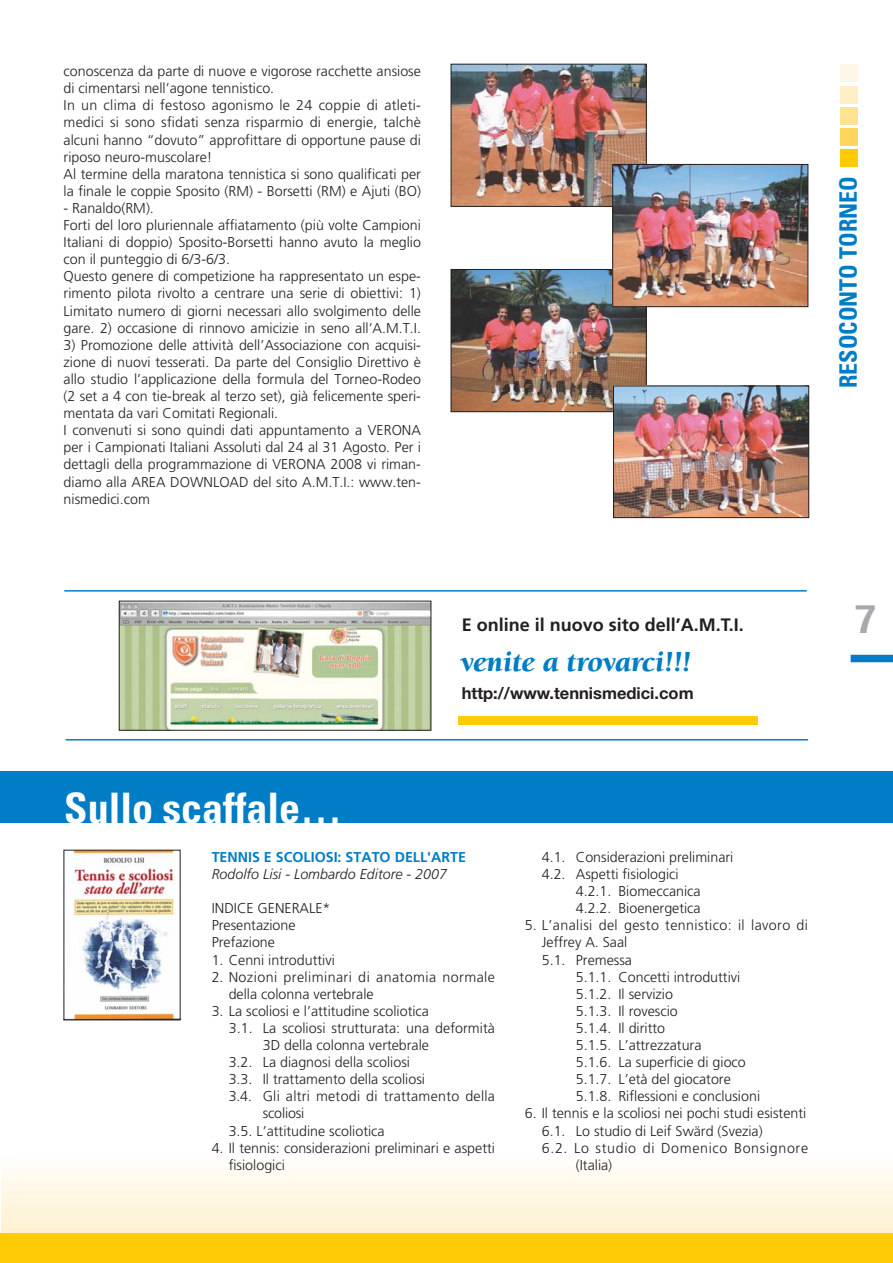
<style>
.page{position:relative;width:893px;height:1263px;background:#fff}
.page>*{position:absolute;margin:0;border:0;box-sizing:border-box;transform-origin:0 0}
.t1{font:700 condensed 42px "Univers";color:#fff}
.t2{font:700 condensed 37.5px "Helvetica";color:#a7a9ac;scale:1.2 1}
.t3{font:italic 900 30px "Berkeley";color:#007dc5}
.t4{font:700 condensed 24px "Univers";color:#007dc5}
.t5{font:700 18px "Frutiger";color:#231f20}
.t6{font:700 16.5px "Helvetica Neue";color:#231f20}
.t7{font:300 14.25px/17.1px "Frutiger";color:#231f20}
.t8{font:300 14.25px/17.1px "Frutiger";letter-spacing:.03em;color:#231f20}
.t9{font:300 14.25px "Frutiger";letter-spacing:.025em;color:#231f20}
.t10{font:300 14.25px "Frutiger";letter-spacing:.02em;color:#231f20}
.t11{font:italic 300 14.25px "Frutiger";color:#231f20}
.t12{font:300 14.25px "Frutiger";letter-spacing:.045em;color:#231f20}
.t13{font:700 14.25px "Frutiger";color:#007dc5}
</style>
<div class="page">
<div style="left:2px;top:1229px;width:890px;height:5px;background:#fff1ce"></div>
<hr style="left:2px;top:1225px;width:890px;height:4px;background:#fff2d1">
<hr style="left:2px;top:1221px;width:890px;height:4px;background:#fff2d4">
<div style="left:2px;top:1216px;width:890px;height:5px;background:#fff3d6"></div>
<div style="left:2px;top:1212px;width:890px;height:5px;background:#fff4d8"></div>
<hr style="left:2px;top:1208px;width:890px;height:4px;background:#fff4db">
<hr style="left:2px;top:1204px;width:890px;height:4px;background:#fff5dd">
<div style="left:2px;top:1199px;width:890px;height:5px;background:#fff6e0"></div>
<hr style="left:2px;top:1195px;width:890px;height:4px;background:#fff6e2">
<hr style="left:2px;top:1191px;width:890px;height:4px;background:#fff7e5">
<div style="left:2px;top:1186px;width:890px;height:5px;background:#fff7e7"></div>
<hr style="left:2px;top:1182px;width:890px;height:4px;background:#fff8ea">
<hr style="left:2px;top:1178px;width:890px;height:4px;background:#fffaed">
<div style="left:2px;top:1173px;width:890px;height:5px;background:#fffaef"></div>
<div style="left:2px;top:1169px;width:890px;height:5px;background:#fffbf2"></div>
<hr style="left:2px;top:1165px;width:890px;height:4px;background:#fffbf4">
<hr style="left:2px;top:1161px;width:890px;height:4px;background:#fffdf8">
<div style="left:0;top:771px;width:892px;height:51px;background:#007dc5"></div>
<img style="left:73px;top:852px;width:103px;height:166px">
<div style="left:840px;top:150px;width:17px;height:17px;background:#ffcb04"></div>
<div style="left:840px;top:129px;width:17px;height:17px;background:#ffd65c"></div>
<div style="left:840px;top:107px;width:17px;height:17px;background:#ffe292"></div>
<div style="left:840px;top:86px;width:17px;height:17px;background:#ffeec6"></div>
<div style="left:840px;top:65px;width:17px;height:17px;background:#fff7e5"></div>
<div style="left:0;top:1233px;width:892px;height:30px;background:#ffcb04"></div>
<div style="left:850px;top:655px;width:42px;height:7px;background:#007dc5"></div>
<img style="left:453px;top:66px;width:191px;height:139px">
<div style="left:451px;top:64px;width:195px;height:143px;border:1px solid #231f20"></div>
<img style="left:453px;top:271px;width:191px;height:139px">
<div style="left:451px;top:269px;width:195px;height:143px;border:1px solid #231f20"></div>
<img style="left:614px;top:166px;width:192px;height:139px">
<div style="left:612px;top:164px;width:196px;height:143px;border:1px solid #231f20"></div>
<img style="left:615px;top:388px;width:192px;height:128px">
<div style="left:613px;top:386px;width:196px;height:132px;border:1px solid #231f20"></div>
<img style="left:121px;top:603px;width:308px;height:126px">
<div style="left:119px;top:601px;width:312px;height:130px;border:1px solid #231f20"></div>
<hr style="left:66px;top:739px;width:742px;height:2px;background:#007dc5">
<hr style="left:64px;top:590px;width:742px;height:2px;background:#007dc5">
<div style="left:458px;top:716px;width:300px;height:9px;background:#ffcb04"></div>
<p class="t7" style="left:64px;top:64px;width:359px">conoscenza da parte di nuove e vigorose racchette ansiose di cimentarsi nell’agone tennistico.<br>In un clima di festoso agonismo le 24 coppie di atleti&shy;medici si sono sfidati senza risparmio di energie, talchè alcuni hanno “dovuto” approfittare di opportune pause di riposo neuro-muscolare!<br>Al termine della maratona tennistica si sono qualificati per la finale le coppie Sposito (RM) - Borsetti (RM) e Ajuti (BO)</p>
<p class="t7" style="left:64px;top:201px;width:359px">- Ranaldo(RM).<br>Forti del loro pluriennale affiatamento (più volte Campioni Italiani di doppio) Sposito-Borsetti hanno avuto la meglio con il punteggio di 6/3-6/3.<br>Questo genere di competizione ha rappresentato un espe&shy;rimento pilota rivolto a centrare una serie di obiettivi: 1)<br>Limitato numero di giorni necessari allo svolgimento delle gare. 2) occasione di rinnovo amicizie in seno all’A.M.T.I.</p>
<p class="t7" style="left:64px;top:337px;width:359px">3) Promozione delle attività dell’Associazione con acquisi&shy;zione di nuovi tesserati. Da parte del Consiglio Direttivo è allo studio l’applicazione della formula del Torneo-Rodeo (2 set a 4 con tie-break al terzo set), già felicemente speri&shy;mentata da vari Comitati Regionali.<br>I convenuti si sono quindi dati appuntamento a VERONA per i Campionati Italiani Assoluti dal 24 al 31 Agosto. Per i dettagli della programmazione di VERONA 2008 vi riman&shy;diamo alla AREA DOWNLOAD del sito A.M.T.I.: www.ten&shy;nismedici.com</p>
<h3 class="t4" style="left:839px;top:388px;width:214px;rotate:-90deg">RESOCONTO TORNEO</h3>
<p class="t5" style="left:462px;top:617px;width:283px">E online il nuovo sito dell’A.M.T.I.</p>
<h3 class="t3" style="left:461px;top:650px;width:232px">venite a trovarci!!!</h3>
<h1 class="t1" style="left:64px;top:792px;width:279px">Sullo scaffale…</h1>
<p class="t6" style="left:462px;top:688px;width:233px">http://www.tennismedici.com</p>
<p class="t13" style="left:212px;top:851px;width:256px">TENNIS E SCOLIOSI: STATO DELL'ARTE</p>
<p class="t11" style="left:212px;top:868px;width:237px">Rodolfo Lisi - Lombardo Editore - 2007</p>
<p class="t7" style="left:212px;top:901px;width:120px">INDICE GENERALE*<br>Presentazione<br>Prefazione</p>
<p class="t7" style="left:212px;top:952px;width:125px">1. Cenni introduttivi</p>
<p class="t8" style="left:229px;top:969px;width:268px;text-indent:-17px">2. Nozioni preliminari di anatomia normale della colonna vertebrale</p>
<p class="t7" style="left:212px;top:1003px;width:219px">3. La scoliosi e l’attitudine scoliotica</p>
<p class="t7" style="left:229px;top:1021px;width:268px">3.1. La scoliosi strutturata: una deformità</p>
<p class="t7" style="left:263px;top:1038px;width:168px">3D della colonna vertebrale</p>
<p class="t7" style="left:229px;top:1055px;width:183px">3.2. La diagnosi della scoliosi</p>
<p class="t7" style="left:229px;top:1072px;width:198px">3.3. Il trattamento della scoliosi</p>
<p class="t10" style="left:229px;top:1091px;width:268px">3.4. Gli altri metodi di trattamento della</p>
<p class="t7" style="left:263px;top:1106px;width:43px">scoliosi</p>
<p class="t7" style="left:229px;top:1123px;width:157px">3.5. L’attitudine scoliotica</p>
<p class="t7" style="left:229px;top:1140px;width:268px;text-indent:-17px">4. Il tennis: considerazioni preliminari e aspetti fisiologici</p>
<p class="t7" style="left:542px;top:850px;width:193px">4.1. Considerazioni preliminari</p>
<p class="t7" style="left:542px;top:867px;width:138px">4.2. Aspetti fisiologici</p>
<p class="t7" style="left:576px;top:884px;width:126px">4.2.1. Biomeccanica</p>
<p class="t7" style="left:576px;top:901px;width:126px">4.2.2. Bioenergetica</p>
<p class="t9" style="left:525px;top:920px;width:285px">5. L’analisi del gesto tennistico: il lavoro di</p>
<p class="t7" style="left:542px;top:935px;width:87px">Jeffrey A. Saal</p>
<p class="t7" style="left:542px;top:952px;width:92px">5.1. Premessa</p>
<p class="t7" style="left:576px;top:969px;width:166px">5.1.1. Concetti introduttivi</p>
<p class="t7" style="left:576px;top:986px;width:99px">5.1.2. Il servizio</p>
<p class="t7" style="left:576px;top:1003px;width:103px">5.1.3. Il rovescio</p>
<p class="t7" style="left:576px;top:1021px;width:91px">5.1.4. Il diritto</p>
<p class="t7" style="left:576px;top:1038px;width:127px">5.1.5. L’attrezzatura</p>
<p class="t7" style="left:576px;top:1055px;width:171px">5.1.6. La superficie di gioco</p>
<p class="t7" style="left:576px;top:1072px;width:156px">5.1.7. L’età del giocatore</p>
<p class="t7" style="left:576px;top:1089px;width:186px">5.1.8. Riflessioni e conclusioni</p>
<p class="t7" style="left:525px;top:1106px;width:283px">6. Il tennis e la scoliosi nei pochi studi esistenti</p>
<p class="t7" style="left:542px;top:1123px;width:222px">6.1. Lo studio di Leif Swärd (Svezia)</p>
<p class="t12" style="left:542px;top:1142px;width:268px">6.2. Lo studio di Domenico Bonsignore</p>
<p class="t7" style="left:576px;top:1157px;width:38px">(Italia)</p>
<h2 class="t2" style="left:854px;top:605px;width:20px">7</h2>
</div>
